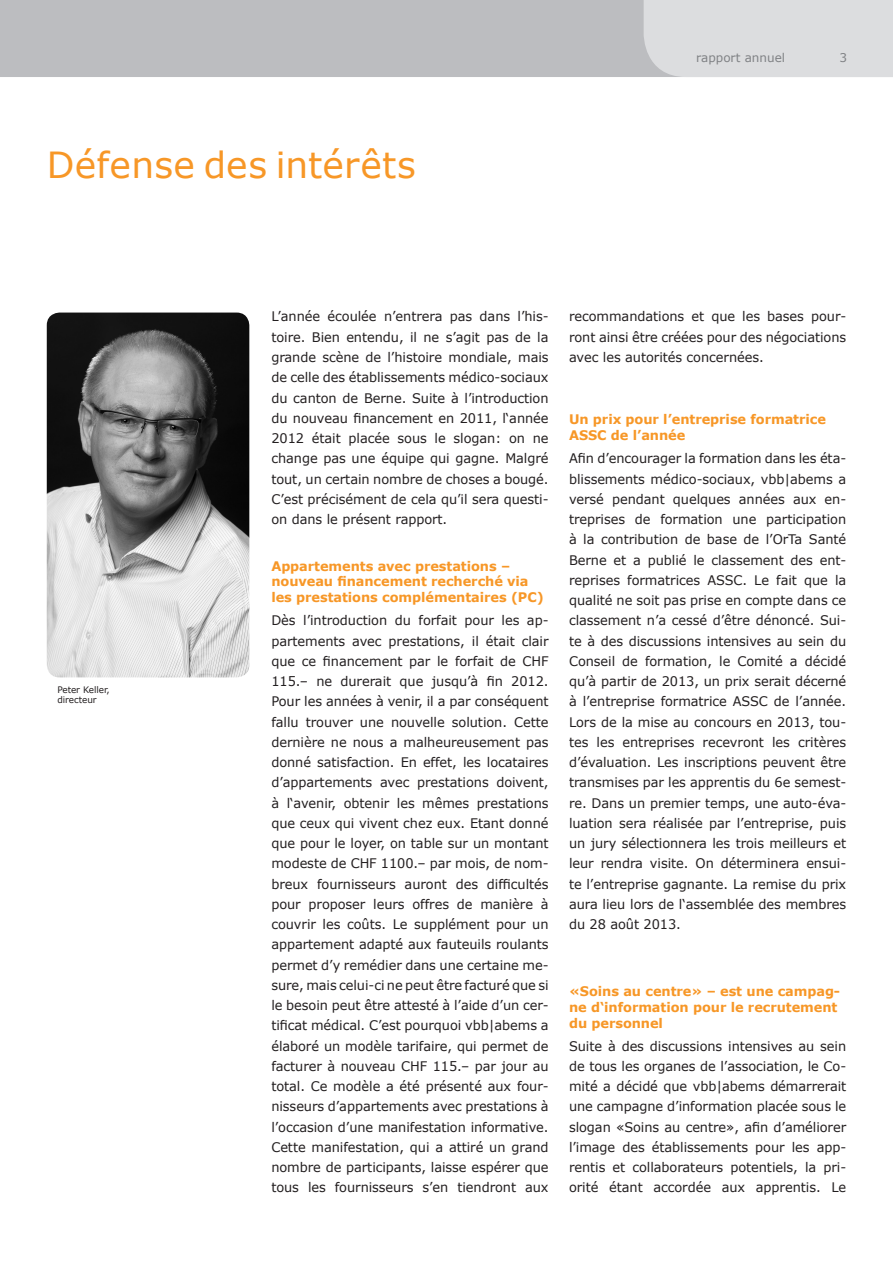
<style>
.page{position:relative;width:893px;height:1263px;background:#fff}
.page>*{position:absolute;margin:0;border:0;box-sizing:border-box;transform-origin:0 0}
.Titel{font:36px "Verdana";letter-spacing:.01em;color:#f79727}
.Grundschrift{font:13.2px/20.2px "Verdana";letter-spacing:-.005em;color:#231f20;text-align:justify}
.Untertitel_3_Zeilen{font:700 13.2px/15.9px "Verdana";letter-spacing:-.005em;color:#f79727}
.Untertitel_2_Zeilen{font:700 13.2px/15.9px "Verdana";letter-spacing:-.005em;color:#f79727}
.t1{font:12px "Verdana";color:#808285}
.Grafikbeschriftung{font:9px/10.8px "Verdana";letter-spacing:-.005em;color:#231f20}
</style>
<div class="page">
<div style="left:0;top:0;width:644px;height:77px;background:#bcbdc0"></div>
<div style="left:644px;top:0;width:249px;height:77px;background:#dcdddf"></div>
<img style="left:47px;top:313px;width:202px;height:364px">
<p class="Titel" style="left:47px;top:141px;width:371px">Défense des intérêts</p>
<p class="t1" style="left:696px;top:49px;width:90px">rapport annuel</p>
<p class="t1" style="left:839px;top:49px;width:9px">3</p>
<p class="Grafikbeschriftung" style="left:57px;top:684px;width:54px">Peter Keller, directeur</p>
<p class="Grundschrift" style="left:271px;top:306px;width:279px">L’année écoulée n’entrera pas dans l’his&shy;toire. Bien entendu, il ne s’agit pas de la grande scène de l’histoire mondiale, mais de celle des établissements médico-sociaux du canton de Berne. Suite à l’introduction du nouveau financement en 2011, l‘année 2012 était placée sous le slogan: on ne change pas une équipe qui gagne. Malgré tout, un certain nombre de choses a bougé.<br>C’est précisément de cela qu’il sera questi&shy;on dans le présent rapport.</p>
<p class="Untertitel_3_Zeilen" style="left:271px;top:557px;width:274px">Appartements avec prestations – nouveau financement recherché via les prestations complémentaires (PC)</p>
<p class="Grundschrift" style="left:271px;top:610px;width:279px">Dès l’introduction du forfait pour les ap&shy;partements avec prestations, il était clair que ce financement par le forfait de CHF 115.– ne durerait que jusqu’à fin 2012.<br>Pour les années à venir, il a par conséquent fallu trouver une nouvelle solution. Cette dernière ne nous a malheureusement pas donné satisfaction. En effet, les locataires d’appartements avec prestations doivent, à l‘avenir, obtenir les mêmes prestations que ceux qui vivent chez eux. Etant donné que pour le loyer, on table sur un montant modeste de CHF 1100.– par mois, de nom&shy;breux fournisseurs auront des difficultés pour proposer leurs offres de manière à couvrir les coûts. Le supplément pour un appartement adapté aux fauteuils roulants permet d’y remédier dans une certaine me&shy;sure, mais celui-ci ne peut être facturé que si le besoin peut être attesté à l’aide d’un cer&shy;tificat médical. C’est pourquoi vbb|abems a élaboré un modèle tarifaire, qui permet de facturer à nouveau CHF 115.– par jour au total. Ce modèle a été présenté aux four&shy;nisseurs d’appartements avec prestations à l’occasion d’une manifestation informative.<br>Cette manifestation, qui a attiré un grand nombre de participants, laisse espérer que tous les fournisseurs s’en tiendront aux</p>
<p class="Grundschrift" style="left:569px;top:306px;width:279px">recommandations et que les bases pour&shy;ront ainsi être créées pour des négociations avec les autorités concernées.</p>
<p class="Untertitel_2_Zeilen" style="left:569px;top:411px;width:258px">Un prix pour l’entreprise formatrice<br>ASSC de l’année</p>
<p class="Grundschrift" style="left:569px;top:448px;width:279px">Afin d’encourager la formation dans les éta&shy;blissements médico-sociaux, vbb|abems a versé pendant quelques années aux en&shy;treprises de formation une participation à la contribution de base de l’OrTa Santé Berne et a publié le classement des ent&shy;reprises formatrices ASSC. Le fait que la qualité ne soit pas prise en compte dans ce classement n’a cessé d’être dénoncé. Sui&shy;te à des discussions intensives au sein du Conseil de formation, le Comité a décidé qu’à partir de 2013, un prix serait décerné à l’entreprise formatrice ASSC de l’année.<br>Lors de la mise au concours en 2013, tou&shy;tes les entreprises recevront les critères d’évaluation. Les inscriptions peuvent être transmises par les apprentis du 6e semest&shy;re. Dans un premier temps, une auto-éva&shy;luation sera réalisée par l’entreprise, puis un jury sélectionnera les trois meilleurs et leur rendra visite. On déterminera ensui&shy;te l’entreprise gagnante. La remise du prix aura lieu lors de l‘assemblée des membres du 28 août 2013.</p>
<p class="Untertitel_3_Zeilen" style="left:569px;top:983px;width:273px">«Soins au centre» – est une campag&shy;ne d‘information pour le recrutement du personnel</p>
<p class="Grundschrift" style="left:569px;top:1035px;width:279px">Suite à des discussions intensives au sein de tous les organes de l’association, le Co&shy;mité a décidé que vbb|abems démarrerait une campagne d’information placée sous le slogan «Soins au centre», afin d’améliorer l’image des établissements pour les app&shy;rentis et collaborateurs potentiels, la pri&shy;orité étant accordée aux apprentis. Le</p>
</div>
